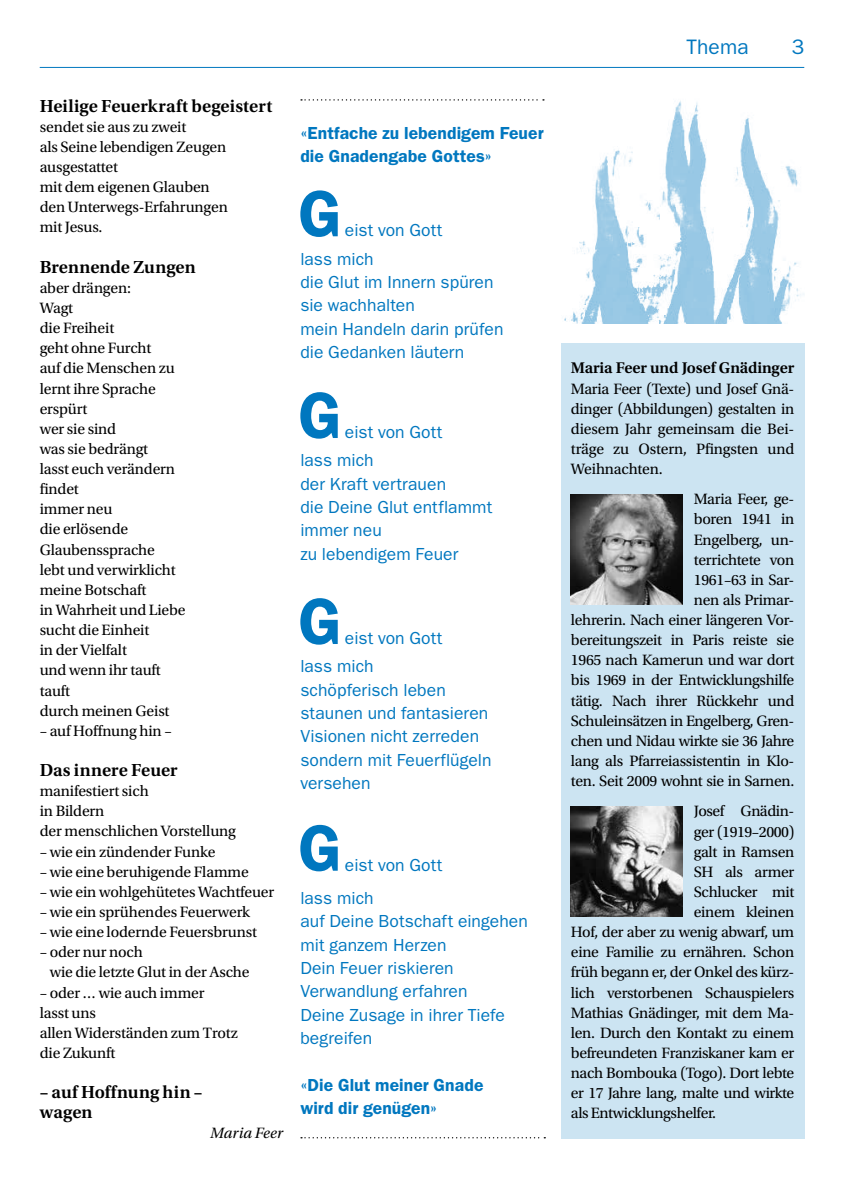
<style>
.page{position:relative;width:844px;height:1191px;background:#fff}
.page>*{position:absolute;margin:0;border:0;box-sizing:border-box;transform-origin:0 0}
.t1{font:600 65.8px "ITC Franklin Gothic Std";color:#0077bf}
.t2{font:21px "ITC Franklin Gothic Std";letter-spacing:.01em;color:#0077bf}
.t3{font:600 18.38px/20.1px "Utopia Std";color:#000}
.t4{font:17.5px/23.3px "ITC Franklin Gothic Std";letter-spacing:.005em;color:#0077bf}
.t5{font:600 17.5px/23.3px "ITC Franklin Gothic Std";letter-spacing:.005em;color:#0077bf}
.t6{font:600 16.28px "Utopia Std";letter-spacing:-.01em;color:#000}
.t7{font:15.75px/20.1px "Utopia Std";letter-spacing:-.015em;color:#000}
.t8{font:italic 15.75px "Utopia Std";letter-spacing:.005em;color:#000}
</style>
<div class="page">
<hr style="left:40px;top:67px;width:764px;height:1px;background:#0077bf">
<div style="left:561px;top:343px;width:243px;height:795px;background:#cce4f2"></div>
<img style="left:570px;top:494px;width:112px;height:111px">
<img style="left:570px;top:806px;width:112px;height:111px">
<svg style="left:301px;top:99px;width:243px;height:2px"></svg>
<svg style="left:301px;top:1137px;width:244px;height:1px"></svg>
<img style="left:564px;top:100px;width:240px;height:223px">
<p class="t3" style="left:40px;top:96px;width:234px">Heilige Feuerkraft begeistert</p>
<p class="t7" style="left:40px;top:117px;width:190px">sendet sie aus zu zweit<br>als Seine lebendigen Zeugen ausgestattet<br>mit dem eigenen Glauben den Unterwegs-Erfahrungen mit Jesus.</p>
<p class="t3" style="left:40px;top:257px;width:157px">Brennende Zungen</p>
<p class="t7" style="left:40px;top:278px;width:147px">aber drängen:<br>Wagt<br>die Freiheit<br>geht ohne Furcht<br>auf die Menschen zu lernt ihre Sprache erspürt<br>wer sie sind<br>was sie bedrängt<br>lasst euch verändern findet<br>immer neu<br>die erlösende<br>Glaubenssprache<br>lebt und verwirklicht meine Botschaft<br>in Wahrheit und Liebe sucht die Einheit<br>in der Vielfalt<br>und wenn ihr tauft tauft<br>durch meinen Geist</p>
<p class="t7" style="left:40px;top:721px;width:133px">– auf Hoffnung hin –</p>
<p class="t3" style="left:40px;top:760px;width:139px">Das innere Feuer</p>
<p class="t7" style="left:40px;top:781px;width:198px">manifestiert sich<br>in Bildern<br>der menschlichen Vorstellung</p>
<p class="t7" style="left:40px;top:841px;width:177px">– wie ein zündender Funke</p>
<p class="t7" style="left:40px;top:862px;width:210px">– wie eine beruhigende Flamme</p>
<p class="t7" style="left:40px;top:882px;width:236px">– wie ein wohlgehütetes Wachtfeuer</p>
<p class="t7" style="left:40px;top:902px;width:212px">– wie ein sprühendes Feuerwerk</p>
<p class="t7" style="left:40px;top:922px;width:219px">– wie eine lodernde Feuersbrunst</p>
<p class="t7" style="left:50px;top:942px;width:201px;text-indent:-10px">– oder nur noch<br>wie die letzte Glut in der Asche</p>
<p class="t7" style="left:40px;top:982px;width:199px">– oder … wie auch immer<br>lasst uns<br>allen Widerständen zum Trotz die Zukunft</p>
<p class="t3" style="left:40px;top:1082px;width:164px">– auf Hoffnung hin – wagen</p>
<p class="t8" style="left:210px;top:1124px;width:74px">Maria Feer</p>
<p class="t5" style="left:300px;top:121px;width:245px">«Entfache zu lebendigem Feuer die Gnadengabe Gottes»</p>
<h1 class="t1" style="left:298px;top:175px;width:45px">G</h1>
<p class="t4" style="left:300px;top:216px;width:144px;line-height:28.3px;text-indent:45px">eist von Gott lass mich</p>
<p class="t4" style="left:300px;top:270px;width:204px">die Glut im Innern spüren sie wachhalten<br>mein Handeln darin prüfen die Gedanken läutern</p>
<h1 class="t1" style="left:298px;top:376px;width:45px">G</h1>
<p class="t4" style="left:300px;top:418px;width:144px;line-height:28.3px;text-indent:45px">eist von Gott lass mich</p>
<p class="t4" style="left:300px;top:472px;width:193px">der Kraft vertrauen<br>die Deine Glut entflammt immer neu<br>zu lebendigem Feuer</p>
<h1 class="t1" style="left:298px;top:582px;width:45px">G</h1>
<p class="t4" style="left:300px;top:624px;width:144px;line-height:28.3px;text-indent:45px">eist von Gott lass mich</p>
<p class="t4" style="left:300px;top:678px;width:193px">schöpferisch leben staunen und fantasieren<br>Visionen nicht zerreden sondern mit Feuerflügeln versehen</p>
<h1 class="t1" style="left:298px;top:809px;width:45px">G</h1>
<p class="t4" style="left:300px;top:848px;width:144px;line-height:33.2px;text-indent:45px">eist von Gott lass mich</p>
<p class="t4" style="left:300px;top:910px;width:229px">auf Deine Botschaft eingehen mit ganzem Herzen<br>Dein Feuer riskieren<br>Verwandlung erfahren<br>Deine Zusage in ihrer Tiefe begreifen</p>
<p class="t5" style="left:300px;top:1073px;width:185px">«Die Glut meiner Gnade wird dir genügen»</p>
<h2 class="t2" style="left:686px;top:35px;width:64px">Thema</h2>
<h2 class="t2" style="left:791px;top:35px;width:14px">3</h2>
<p class="t6" style="left:570px;top:359px;width:225px">Maria Feer und Josef Gnädinger</p>
<p class="t7" style="left:570px;top:378px;width:225px;text-align:justify">Maria Feer (Texte) und Josef Gnä&shy;dinger (Abbildungen) gestalten in diesem Jahr gemeinsam die Bei&shy;träge zu Ostern, Pfingsten und Weihnachten.</p>
<p class="t7" style="left:570px;top:489px;width:225px;text-align:right">Maria Feer, ge-<br>boren 1941 in<br>Engelberg, un-<br>terrichtete von<br>1961–63 in Sar-<br>nen als Primar-<br>lehrerin. Nach einer längeren Vor&shy;bereitungszeit in Paris reiste sie<br>1965 nach Kamerun und war dort bis 1969 in der Entwicklungshilfe tätig. Nach ihrer Rückkehr und<br>Schuleinsätzen in Engelberg, Gren&shy;chen und Nidau wirkte sie 36 Jahre lang als Pfarreiassistentin in Klo&shy;ten. Seit 2009 wohnt sie in Sarnen.</p>
<p class="t7" style="left:693px;top:801px;width:102px">Josef Gnädin-</p>
<p class="t7" style="left:693px;top:821px;width:102px">ger (1919–2000)</p>
<p class="t7" style="left:693px;top:841px;width:102px">galt in Ramsen</p>
<p class="t7" style="left:693px;top:862px;width:102px">SH als armer</p>
<p class="t7" style="left:693px;top:882px;width:102px">Schlucker mit</p>
<p class="t7" style="left:693px;top:902px;width:102px">einem kleinen</p>
<p class="t7" style="left:570px;top:922px;width:225px">Hof, der aber zu wenig abwarf, um</p>
<p class="t7" style="left:570px;top:942px;width:225px">eine Familie zu ernähren. Schon</p>
<p class="t7" style="left:570px;top:962px;width:225px">früh begann er, der Onkel des kürz-</p>
<p class="t7" style="left:570px;top:982px;width:225px">lich verstorbenen Schauspielers</p>
<p class="t7" style="left:570px;top:1002px;width:225px">Mathias Gnädinger, mit dem Ma-</p>
<p class="t7" style="left:570px;top:1023px;width:225px">len. Durch den Kontakt zu einem</p>
<p class="t7" style="left:570px;top:1043px;width:225px">befreundeten Franziskaner kam er</p>
<p class="t7" style="left:570px;top:1063px;width:225px">nach Bombouka (Togo). Dort lebte</p>
<p class="t7" style="left:570px;top:1083px;width:225px">er 17 Jahre lang, malte und wirkte</p>
<p class="t7" style="left:570px;top:1103px;width:146px">als Entwicklungshelfer.</p>
</div>
